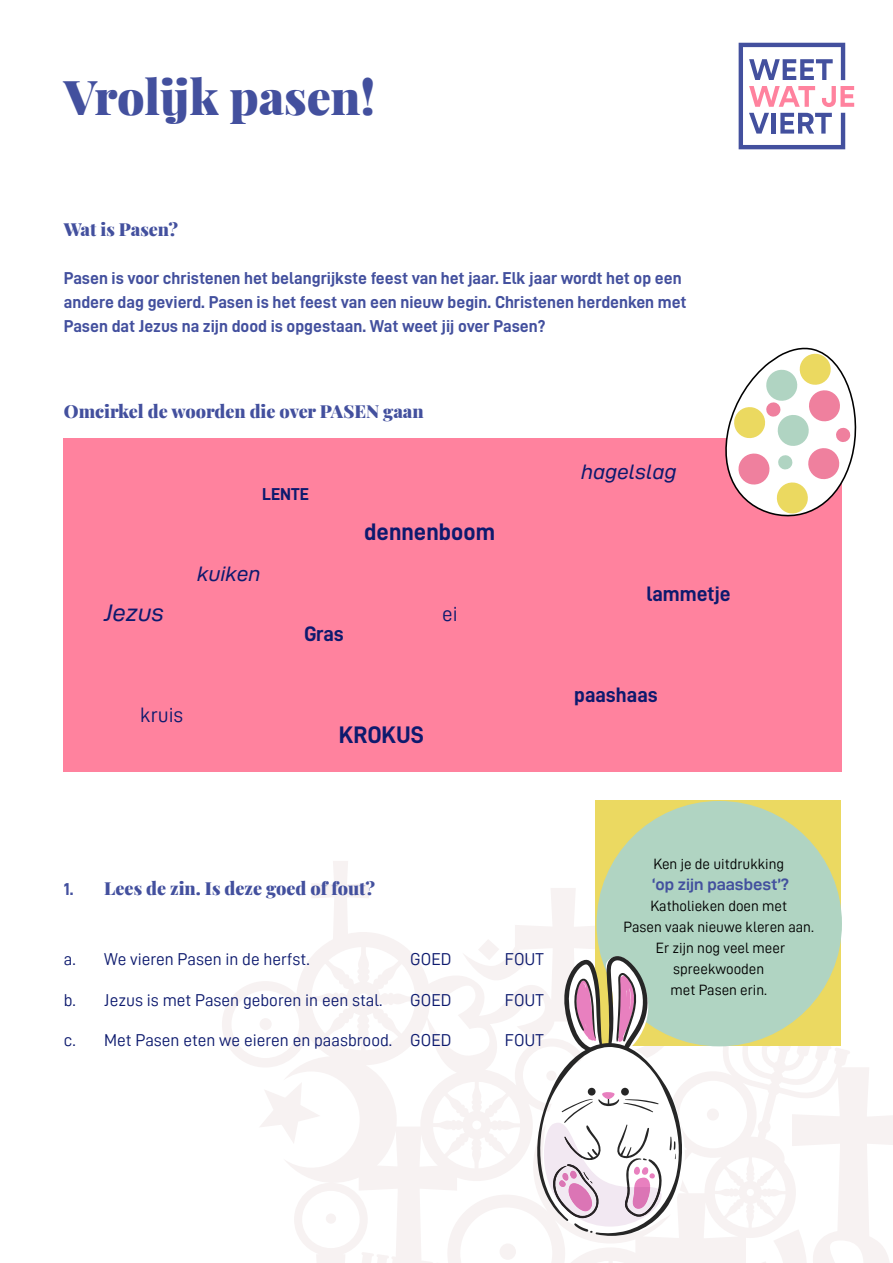
<style>
.page{position:relative;width:893px;height:1263px;background:#fff}
.page>*{position:absolute;margin:0;border:0;box-sizing:border-box;transform-origin:0 0}
.t1{font:900 48px "Playfair Display";letter-spacing:-.005em;color:#43509e}
.t2{font:24px "D DIN Bold";color:#0d1a6e}
.t3{font:24px "D DIN Exp Italic";color:#0d1a6e}
.t4{font:21px "D DIN Bold";color:#0d1a6e}
.t5{font:21px "D DIN Exp Italic";color:#0d1a6e}
.t6{font:21px "D DIN";color:#0d1a6e}
.t7{font:900 18px "Playfair Display";color:#43509e}
.t8{font:17.25px/24px "D DIN Bold";color:#43509e}
.t9{font:17.25px "D DIN";color:#0d1a6e}
.t10{font:17.25px "D DIN Bold";color:#0d1a6e}
.t11{font:16.5px "D DIN Exp Bold";color:#43509e}
.t12{font:15px/21px "D DIN";color:#000;text-align:center}
.s1{font-family:"D DIN Bold";font-weight:400;font-size:17.25px}
</style>
<div class="page">
<svg style="left:739px;top:43px;width:115px;height:106px"></svg>
<svg style="left:222px;top:861px;width:671px;height:402px"></svg>
<div style="left:595px;top:800px;width:246px;height:246px;background:#ebd961"></div>
<div style="left:597px;top:801px;width:245px;height:245px;background:#b0d4c2;border-radius:50%"></div>
<div style="left:64px;top:439px;width:778px;height:333px;background:#ff829e"></div>
<svg style="left:535px;top:950px;width:155px;height:287px"></svg>
<svg style="left:716px;top:347px;width:141px;height:170px"></svg>
<h1 class="t1" style="left:64px;top:59px;width:313px">Vrolijk pasen!</h1>
<p class="t7" style="left:64px;top:214px;width:116px">Wat is Pasen?</p>
<p class="t8" style="left:64px;top:265px;width:624px">Pasen is voor christenen het belangrijkste feest van het jaar. Elk jaar wordt het op een andere dag gevierd. Pasen is het feest van een nieuw begin. Christenen herdenken met<br>Pasen dat Jezus na zijn dood is opgestaan. Wat weet jij over Pasen?</p>
<p class="t7" style="left:64px;top:397px;width:361px">Omcirkel de woorden die over PASEN gaan</p>
<p class="t10" style="left:262px;top:484px;width:48px">LENTE</p>
<p class="t5" style="left:197px;top:562px;width:65px">kuiken</p>
<h2 class="t2" style="left:364px;top:518px;width:132px">dennenboom</h2>
<h2 class="t3" style="left:104px;top:600px;width:61px">Jezus</h2>
<p class="t6" style="left:442px;top:602px;width:17px">ei</p>
<p class="t6" style="left:140px;top:704px;width:45px">kruis</p>
<p class="t4" style="left:304px;top:622px;width:41px">Gras</p>
<h2 class="t2" style="left:339px;top:721px;width:87px">KROKUS</h2>
<p class="t5" style="left:581px;top:461px;width:97px">hagelslag</p>
<p class="t4" style="left:646px;top:582px;width:86px">lammetje</p>
<p class="t4" style="left:574px;top:683px;width:85px">paashaas</p>
<p class="t7" style="left:64px;top:874px;width:313px"><span class="s1">1.</span> Lees de zin. Is deze goed of fout?</p>
<p class="t9" style="left:64px;top:950px;width:247px">a. We vieren Pasen in de herfst.</p>
<p class="t9" style="left:410px;top:950px;width:43px">GOED</p>
<p class="t9" style="left:505px;top:950px;width:41px">FOUT</p>
<p class="t9" style="left:64px;top:990px;width:320px">b. Jezus is met Pasen geboren in een stal.</p>
<p class="t9" style="left:410px;top:990px;width:43px">GOED</p>
<p class="t9" style="left:505px;top:990px;width:41px">FOUT</p>
<p class="t9" style="left:64px;top:1031px;width:389px">c. Met Pasen eten we eieren en paasbrood. GOED</p>
<p class="t9" style="left:505px;top:1031px;width:41px">FOUT</p>
<p class="t12" style="left:653px;top:853px;width:132px">Ken je de uitdrukking</p>
<p class="t11" style="left:652px;top:875px;width:138px">‘op zijn paasbest’?</p>
<p class="t12" style="left:624px;top:895px;width:192px">Katholieken doen met<br>Pasen vaak nieuwe kleren aan.<br>Er zijn nog veel meer spreekwooden<br>met Pasen erin.</p>
</div>
